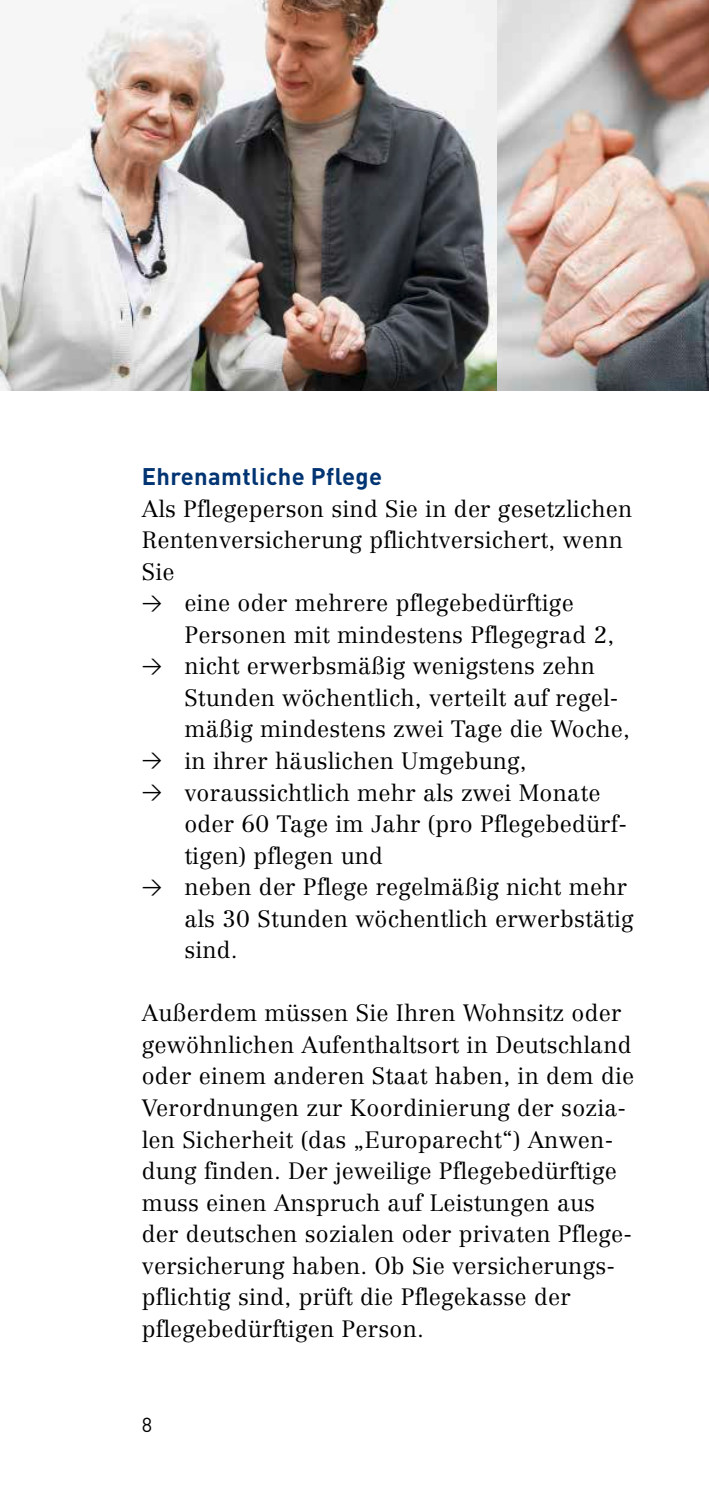
<style>
.page{position:relative;width:709px;height:1489px;background:#fff}
.page>*{position:absolute;margin:0;border:0;box-sizing:border-box;transform-origin:0 0}
.t1{font:700 23.75px "DIN";letter-spacing:.015em;color:#003472}
.t2{font:300 23.25px/31.5px "Centennial";letter-spacing:.01em;color:#000}
.t3{font:20px "DIN";color:#000}
.s1{font-family:"DIN Regular Alternate";font-weight:400;font-size:20px}
</style>
<div class="page">
<img style="left:0;top:0;width:709px;height:390px">
<h3 class="t1" style="left:142px;top:461px;width:242px">Ehrenamtliche Pflege</h3>
<p class="t2" style="left:142px;top:492px;width:492px">Als Pflegeperson sind Sie in der gesetzlichen<br>Rentenversicherung pflichtversichert, wenn<br>Sie</p>
<p class="t2" style="left:184px;top:587px;width:431px;text-indent:-43px"><span class="s1">&gt;</span> eine oder mehrere pflegebedürftige<br>Personen mit mindestens Pflegegrad 2,</p>
<p class="t2" style="left:184px;top:650px;width:447px;text-indent:-43px"><span class="s1">&gt;</span> nicht erwerbsmäßig wenigstens zehn<br>Stunden wöchentlich, verteilt auf regel&shy;mäßig mindestens zwei Tage die Woche,</p>
<p class="t2" style="left:142px;top:745px;width:386px"><span class="s1">&gt;</span> in ihrer häuslichen Umgebung,</p>
<p class="t2" style="left:184px;top:776px;width:444px;text-indent:-43px"><span class="s1">&gt;</span> voraussichtlich mehr als zwei Monate oder 60 Tage im Jahr (pro Pflegebedürf&shy;tigen) pflegen und</p>
<p class="t2" style="left:184px;top:871px;width:451px;text-indent:-43px"><span class="s1">&gt;</span> neben der Pflege regelmäßig nicht mehr als 30 Stunden wöchentlich erwerbstätig sind.</p>
<p class="t2" style="left:142px;top:997px;width:494px">Außerdem müssen Sie Ihren Wohnsitz oder gewöhnlichen Aufenthaltsort in Deutschland oder einem anderen Staat haben, in dem die Verordnungen zur Koordinierung der sozia&shy;len Sicherheit (das „Europarecht“) Anwen&shy;dung finden. Der jeweilige Pflegebedürftige muss einen Anspruch auf Leistungen aus der deutschen sozialen oder privaten Pflege&shy;versicherung haben. Ob Sie versicherungs&shy;pflichtig sind, prüft die Pflegekasse der pflegebedürftigen Person.</p>
<p class="t3" style="left:142px;top:1411px;width:12px">8</p>
</div>
